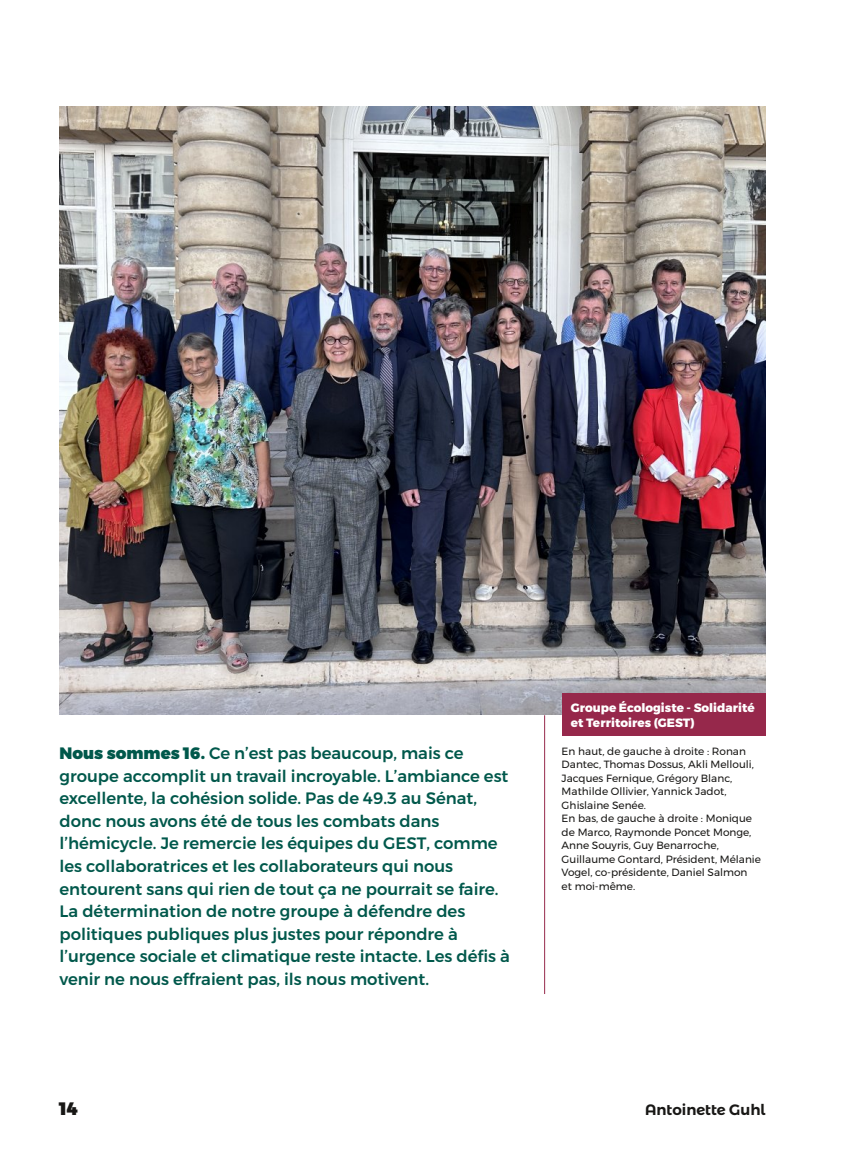
<style>
.page{position:relative;width:851px;height:1149px;background:#fff}
.page>*{position:absolute;margin:0;border:0;box-sizing:border-box;transform-origin:0 0}
.t1{font:900 18px "Montserrat Alternates";color:#181715}
.t2{font:500 16.5px/22.5px "Montserrat";color:#00584b}
.t3{font:600 15px "Montserrat Alternates";color:#181715}
.t4{font:800 12px/15px "Montserrat";color:#fff}
.t5{font:10.5px/13.5px "Montserrat";color:#181715}
.s1{font-weight:900}
</style>
<div class="page">
<img style="left:60px;top:106px;width:705px;height:608px">
<hr style="left:544px;top:715px;width:1px;height:278px;background:#97294c">
<div style="left:562px;top:693px;width:203px;height:42px;background:#96284b"></div>
<p class="t2" style="left:60px;top:742px;width:452px"><span class="s1">Nous sommes 16.</span> Ce n’est pas beaucoup, mais ce groupe accomplit un travail incroyable. L’ambiance est excellente, la cohésion solide. Pas de 49.3 au Sénat, donc nous avons été de tous les combats dans l’hémicycle. Je remercie les équipes du GEST, comme les collaboratrices et les collaborateurs qui nous entourent sans qui rien de tout ça ne pourrait se faire.<br>La détermination de notre groupe à défendre des politiques publiques plus justes pour répondre à l’urgence sociale et climatique reste intacte. Les défis à venir ne nous effraient pas, ils nous motivent.</p>
<p class="t4" style="left:571px;top:699px;width:185px">Groupe Écologiste - Solidarité et Territoires (GEST)</p>
<p class="t5" style="left:561px;top:743px;width:201px">En haut, de gauche à droite : Ronan<br>Dantec, Thomas Dossus, Akli Mellouli,<br>Jacques Fernique, Grégory Blanc,<br>Mathilde Ollivier, Yannick Jadot,<br>Ghislaine Senée.<br>En bas, de gauche à droite : Monique de Marco, Raymonde Poncet Monge,<br>Anne Souyris, Guy Benarroche,<br>Guillaume Gontard, Président, Mélanie<br>Vogel, co-présidente, Daniel Salmon<br>et moi-même.</p>
<p class="t1" style="left:60px;top:1096px;width:20px">14</p>
<p class="t3" style="left:645px;top:1099px;width:122px">Antoinette Guhl</p>
</div>
